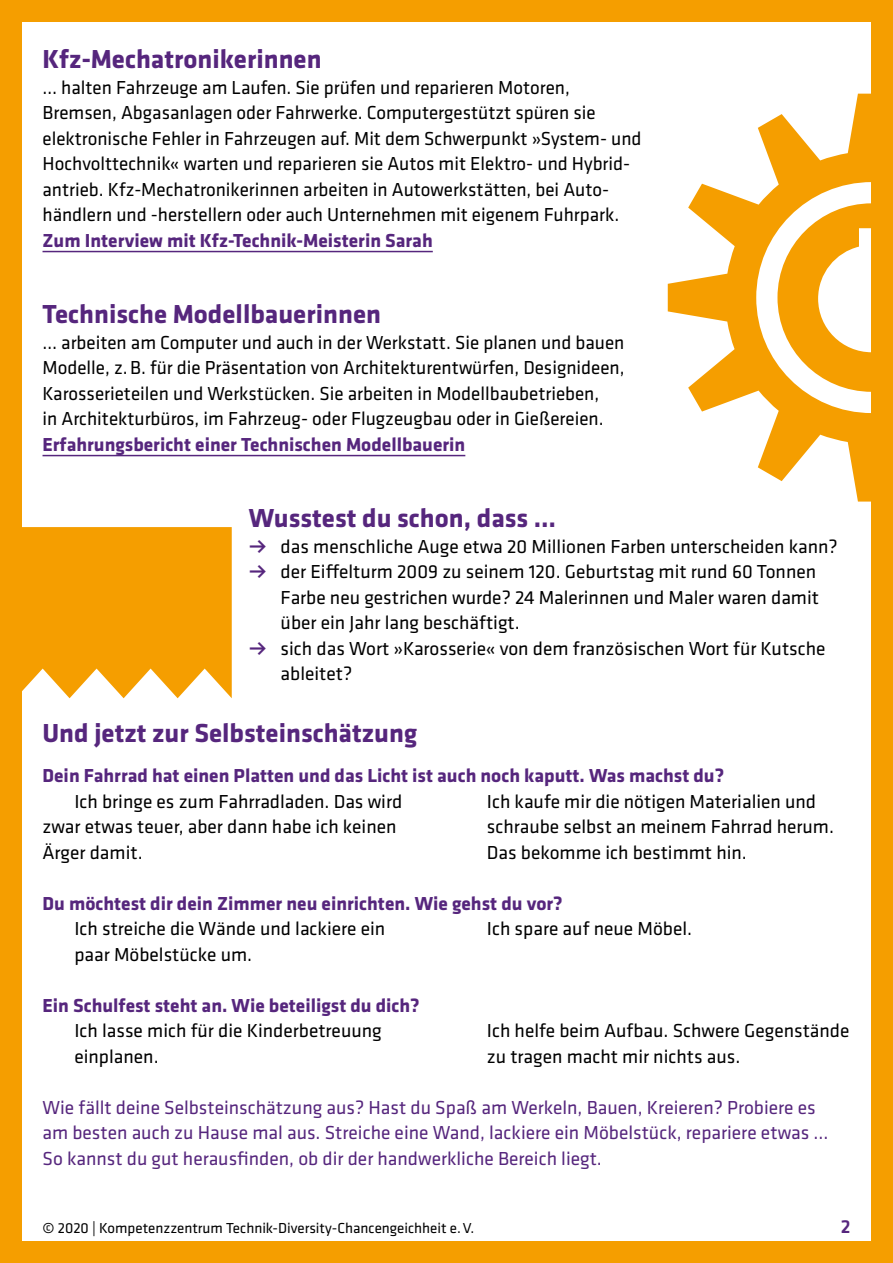
<style>
.page{position:relative;width:893px;height:1263px;background:#fff}
.page>*{position:absolute;margin:0;border:0;box-sizing:border-box;transform-origin:0 0}
.Subheadline_2{font:700 27px "Klavika";color:#56267d}
.Fließtext{font:19.5px/25.5px "Klavika";color:#000}
.Fließtext-2{font:19.5px/25.5px "Klavika";color:#56267d}
.Fragen{font:700 19.5px "Klavika";color:#56267d}
.Hyperlinks{font:700 19.5px "Klavika";color:#56267d}
.t1{font:500 19.5px "Klavika";color:#56267d}
.t2{font:15px "Klavika";color:#000}
.s1{font-weight:700;color:#56267d}
</style>
<div class="page">
<div style="left:0;top:0;width:893px;height:21px;background:#f59e00"></div>
<div style="left:0;top:1242px;width:893px;height:21px;background:#f59e00"></div>
<div style="left:0;top:0;width:21px;height:1263px;background:#f59e00"></div>
<div style="left:872px;top:0;width:21px;height:1263px;background:#f59e00"></div>
<hr style="left:43px;top:251px;width:390px;height:1px;background:#56267d">
<hr style="left:43px;top:455px;width:422px;height:1px;background:#56267d">
<svg style="left:21px;top:527px;width:211px;height:171px;background:#f5a616"></svg>
<svg style="left:668px;top:94px;width:204px;height:408px"></svg>
<h3 class="Subheadline_2" style="left:43px;top:44px;width:281px">Kfz-Mechatronikerinnen</h3>
<p class="Fließtext" style="left:43px;top:75px;width:601px">… halten Fahrzeuge am Laufen. Sie prüfen und reparieren Motoren, Bremsen, Abgasanlagen oder Fahrwerke. Computergestützt spüren sie elektronische Fehler in Fahrzeugen auf. Mit dem Schwerpunkt »System- und Hochvolttechnik« warten und reparieren sie Autos mit Elektro- und Hybrid&shy;antrieb. Kfz-Mechatronikerinnen arbeiten in Autowerkstätten, bei Auto&shy;händlern und -herstellern oder auch Unternehmen mit eigenem Fuhrpark.</p>
<p class="Hyperlinks" style="left:43px;top:229px;width:392px">Zum Interview mit Kfz-Technik-Meisterin Sarah</p>
<h3 class="Subheadline_2" style="left:43px;top:299px;width:340px">Technische Modellbauerinnen</h3>
<p class="Fließtext" style="left:43px;top:330px;width:584px">… arbeiten am Computer und auch in der Werkstatt. Sie planen und bauen Modelle, z.B. für die Präsentation von Architekturentwürfen, Designideen, Karosserieteilen und Werkstücken. Sie arbeiten in Modellbaubetrieben,<br>in Architekturbüros, im Fahrzeug- oder Flugzeugbau oder in Gießereien.</p>
<p class="Hyperlinks" style="left:43px;top:433px;width:424px">Erfahrungsbericht einer Technischen Modellbauerin</p>
<h3 class="Subheadline_2" style="left:249px;top:503px;width:309px">Wusstest du schon, dass …</h3>
<p class="Fließtext" style="left:249px;top:534px;width:590px"><span class="s1">•</span> das menschliche Auge etwa 20 Millionen Farben unterscheiden kann?</p>
<p class="Fließtext" style="left:281px;top:559px;width:540px;text-indent:-32px"><span class="s1">•</span> der Eiffelturm 2009 zu seinem 120. Geburtstag mit rund 60 Tonnen<br>Farbe neu gestrichen wurde? 24 Malerinnen und Maler waren damit über ein Jahr lang beschäftigt.</p>
<p class="Fließtext" style="left:281px;top:636px;width:546px;text-indent:-32px"><span class="s1">•</span> sich das Wort »Karosserie« von dem französischen Wort für Kutsche ableitet?</p>
<h3 class="Subheadline_2" style="left:43px;top:718px;width:376px">Und jetzt zur Selbsteinschätzung</h3>
<p class="Fragen" style="left:43px;top:765px;width:683px">Dein Fahrrad hat einen Platten und das Licht ist auch noch kaputt. Was machst du?</p>
<p class="Fließtext" style="left:43px;top:789px;width:361px;text-indent:32px">Ich bringe es zum Fahrradladen. Das wird zwar etwas teuer, aber dann habe ich keinen<br>Ärger damit.</p>
<p class="Fließtext" style="left:487px;top:789px;width:349px">Ich kaufe mir die nötigen Materialien und schraube selbst an meinem Fahrrad herum.<br>Das bekomme ich bestimmt hin.</p>
<p class="Fragen" style="left:43px;top:892px;width:522px">Du möchtest dir dein Zimmer neu einrichten. Wie gehst du vor?</p>
<p class="Fließtext" style="left:74px;top:916px;width:312px">Ich streiche die Wände und lackiere ein paar Möbelstücke um.</p>
<p class="Fließtext" style="left:487px;top:916px;width:207px">Ich spare auf neue Möbel.</p>
<p class="Fragen" style="left:43px;top:994px;width:379px">Ein Schulfest steht an. Wie beteiligst du dich?</p>
<p class="Fließtext" style="left:74px;top:1018px;width:309px">Ich lasse mich für die Kinderbetreuung einplanen.</p>
<p class="Fließtext-2" style="left:43px;top:1095px;width:787px">Wie fällt deine Selbsteinschätzung aus? Hast du Spaß am Werkeln, Bauen, Kreieren? Probiere es am besten auch zu Hause mal aus. Streiche eine Wand, lackiere ein Möbelstück, repariere etwas ...<br>So kannst du gut herausfinden, ob dir der handwerkliche Bereich liegt.</p>
<p class="Fließtext" style="left:487px;top:1018px;width:364px">Ich helfe beim Aufbau. Schwere Gegenstände zu tragen macht mir nichts aus.</p>
<p class="t2" style="left:43px;top:1220px;width:433px">© 2020 | Kompetenzzentrum Technik-Diversity-Chancengeichheit e.V.</p>
<p class="t1" style="left:841px;top:1216px;width:11px">2</p>
</div>
